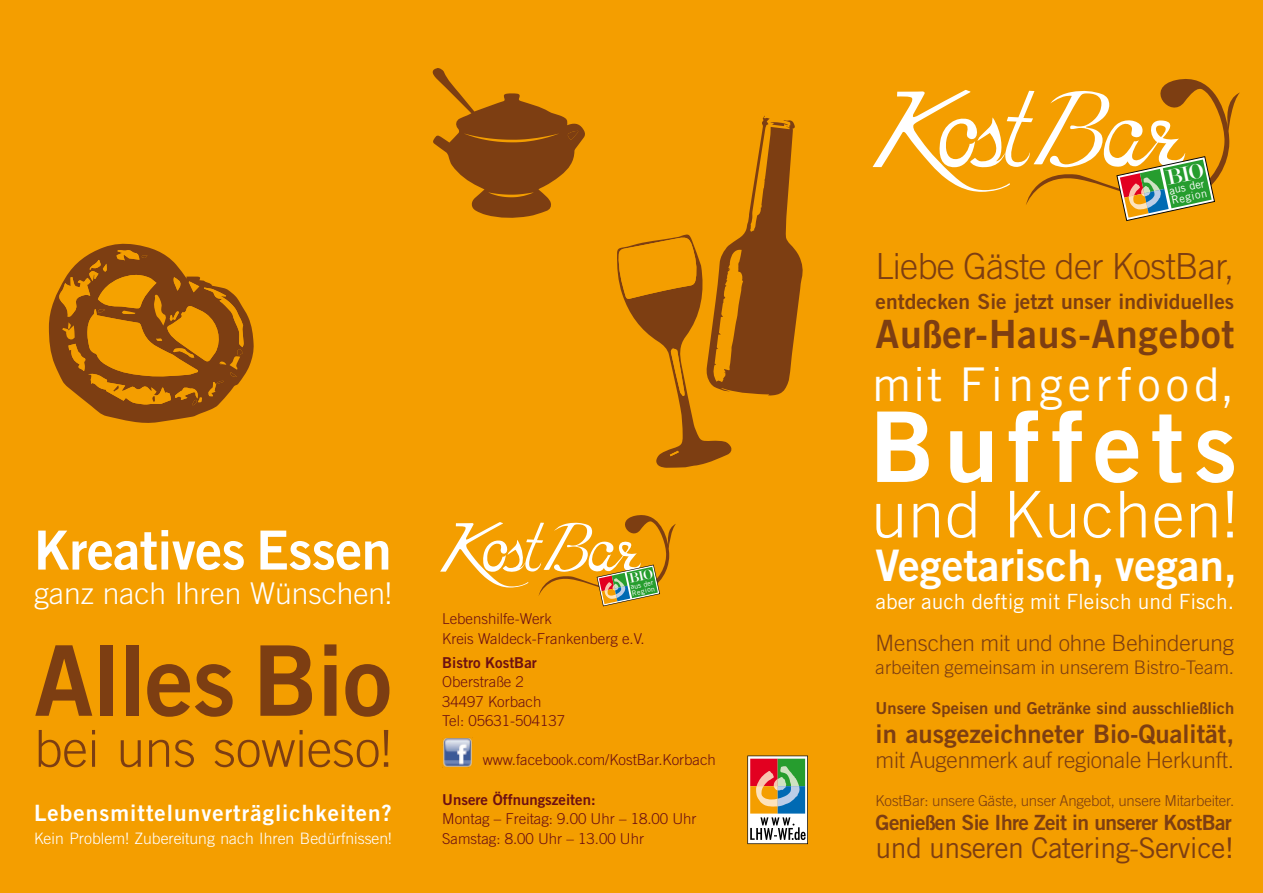
<style>
.page{position:relative;width:1263px;height:893px;background:#f49e00}
.page>*{position:absolute;margin:0;border:0;box-sizing:border-box;transform-origin:0 0}
.t1{font:97.5px "Trade Gothic Bold Two";letter-spacing:-.01em;color:#7d3e12}
.t2{font:97.5px "Trade Gothic Bold Two";letter-spacing:.095em;color:#fff}
.t3{font:300 64.5px "Trade Gothic";letter-spacing:.02em;color:#fff}
.t4{font:54px "Trade Gothic Bold Two";letter-spacing:-.01em;color:#fff}
.t5{font:300 51px "Trade Gothic";color:#7d3e12}
.t6{font:46.5px "Trade Gothic";letter-spacing:.11em;color:#fff}
.t7{font:43.5px "Trade Gothic Bold Two";color:#fff}
.t8{font:39px "Trade Gothic Bold Two";letter-spacing:.015em;color:#7d3e12}
.t9{font:300 36px "Trade Gothic";letter-spacing:-.02em;color:#7d3e12}
.t10{font:300 30px "Trade Gothic";color:#fff}
.t11{font:28.5px "Trade Gothic";letter-spacing:-.02em;color:#7d3e12}
.t12{font:25.5px "Trade Gothic Bold Two";color:#7d3e12}
.t13{font:300 22.5px "Trade Gothic";letter-spacing:-.01em;color:#7d3e12}
.t14{font:22.5px "Trade Gothic Bold Two";letter-spacing:.045em;color:#fff}
.t15{font:21px "Trade Gothic Bold Two";color:#7d3e12}
.t16{font:21px "Trade Gothic Bold Two";letter-spacing:-.03em;color:#7d3e12}
.t17{font:21px "Trade Gothic";color:#fff}
.t18{font:300 18.75px "Trade Gothic";color:#7d3e12}
.t19{font:16.5px "Trade Gothic Bold Two";color:#7d3e12}
.t20{font:300 15.75px "Trade Gothic";color:#fff}
.t21{font:300 15px/19.5px "Trade Gothic";color:#6d1012}
.t22{font:300 15px "Trade Gothic";letter-spacing:-.01em;color:#7d3e12}
.t23{font:15px "Trade Gothic Bold Two";color:#6d1012}
.t24{font:11.1px/10.1px "Trade Gothic";color:#fff}
.t25{font:7.05px/6.4px "Trade Gothic";color:#fff}
</style>
<div class="page">
<svg style="left:747px;top:755px;width:61px;height:89px;background:#ab9e89"></svg>
<svg style="left:49px;top:243px;width:205px;height:180px"></svg>
<svg style="left:617px;top:116px;width:186px;height:352px"></svg>
<svg style="left:432px;top:68px;width:153px;height:150px"></svg>
<img style="left:443px;top:737px;width:30px;height:30px">
<svg style="left:872px;top:79px;width:368px;height:142px"></svg>
<svg style="left:440px;top:515px;width:236px;height:91px"></svg>
<h3 class="t4" style="left:34px;top:517px;width:359px">Kreatives Essen</h3>
<h3 class="t10" style="left:34px;top:576px;width:359px">ganz nach Ihren Wünschen!</h3>
<h1 class="t1" style="left:34px;top:620px;width:359px">Alles Bio</h1>
<h3 class="t5" style="left:34px;top:718px;width:359px">bei uns sowieso!</h3>
<h3 class="t14" style="left:34px;top:799px;width:359px">Lebensmittelunverträglichkeiten?</h3>
<p class="t20" style="left:34px;top:829px;width:359px">Kein Problem! Zubereitung nach Ihren Bedürfnissen!</p>
<p class="t25" style="left:630px;top:584px;width:25px;rotate:-12deg">aus der<br>Region</p>
<p class="t21" style="left:442px;top:609px;width:204px">Lebenshilfe-Werk<br>Kreis Waldeck-Frankenberg e.V.</p>
<p class="t23" style="left:442px;top:653px;width:96px">Bistro KostBar</p>
<p class="t21" style="left:442px;top:672px;width:124px">Oberstraße 2<br>34497 Korbach<br>Tel: 05631-504137</p>
<p class="t21" style="left:483px;top:750px;width:235px">www.facebook.com/KostBar.Korbach</p>
<p class="t23" style="left:442px;top:790px;width:155px">Unsere Öffnungszeiten:</p>
<p class="t21" style="left:442px;top:809px;width:256px">Montag – Freitag: 9.00 Uhr – 18.00 Uhr<br>Samstag: 8.00 Uhr – 13.00 Uhr</p>
<p class="t24" style="left:1168px;top:186px;width:38px;rotate:-12deg">aus der<br>Region</p>
<h3 class="t9" style="left:876px;top:245px;width:360px">Liebe Gäste der KostBar,</h3>
<h3 class="t15" style="left:876px;top:289px;width:360px">entdecken Sie jetzt unser individuelles</h3>
<h3 class="t8" style="left:876px;top:310px;width:360px">Außer-Haus-Angebot</h3>
<h3 class="t6" style="left:873px;top:356px;width:363px">mit Fingerfood,</h3>
<h1 class="t2" style="left:870px;top:387px;width:369px">Buffets</h1>
<h2 class="t3" style="left:871px;top:476px;width:368px">und Kuchen!</h2>
<h3 class="t7" style="left:876px;top:538px;width:363px">Vegetarisch, vegan,</h3>
<h3 class="t17" style="left:876px;top:589px;width:360px">aber auch deftig mit Fleisch und Fisch.</h3>
<h3 class="t13" style="left:876px;top:630px;width:360px">Menschen mit und ohne Behinderung</h3>
<p class="t18" style="left:876px;top:656px;width:360px">arbeiten gemeinsam in unserem Bistro-Team.</p>
<p class="t19" style="left:876px;top:698px;width:360px">Unsere Speisen und Getränke sind ausschließlich</p>
<h3 class="t12" style="left:876px;top:718px;width:360px">in ausgezeichneter Bio-Qualität,</h3>
<h3 class="t13" style="left:876px;top:747px;width:360px">mit Augenmerk auf regionale Herkunft.</h3>
<p class="t22" style="left:876px;top:792px;width:360px">KostBar: unsere Gäste, unser Angebot, unsere Mitarbeiter.</p>
<h3 class="t16" style="left:876px;top:809px;width:358px">Genießen Sie Ihre Zeit in unserer KostBar</h3>
<h3 class="t11" style="left:876px;top:831px;width:360px">und unseren Catering-Service!</h3>
</div>
